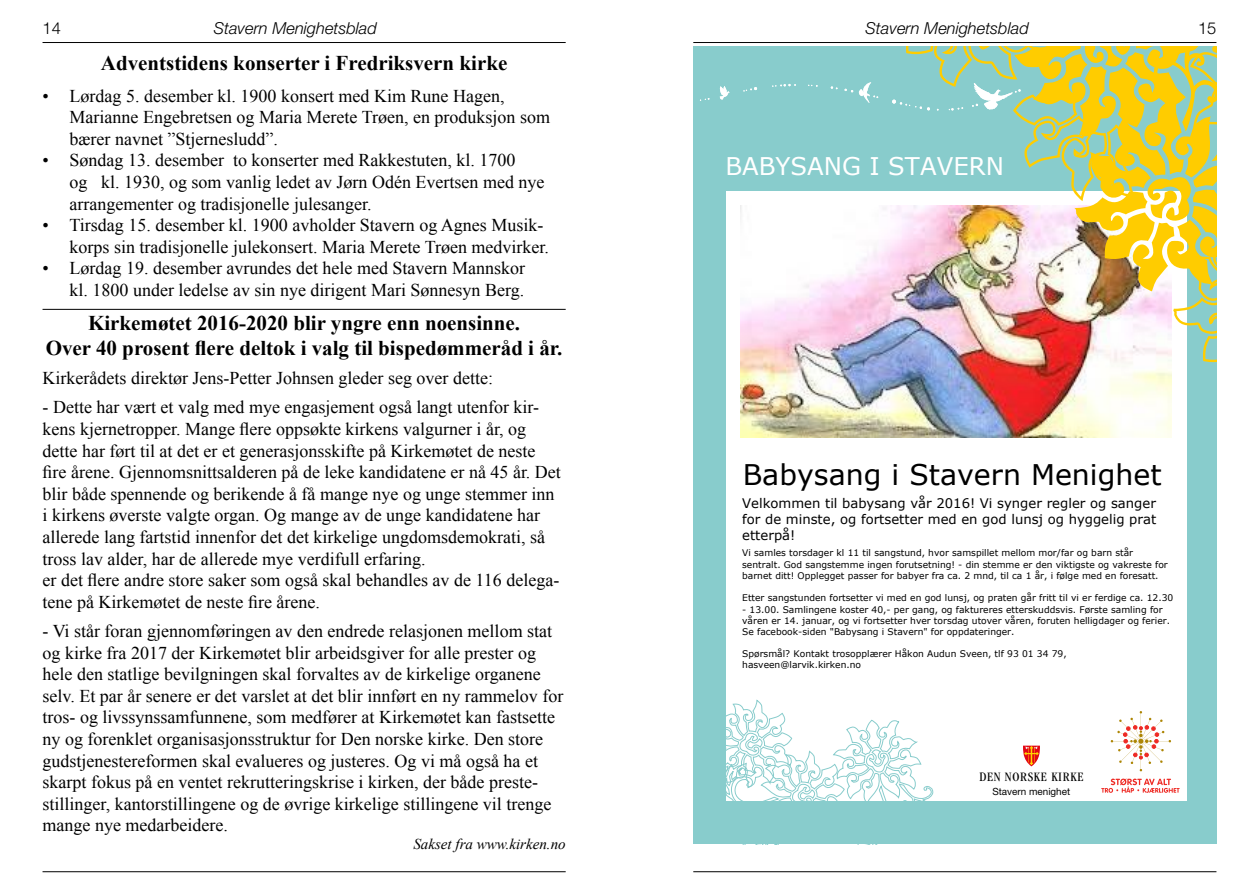
<style>
.page{position:relative;width:1259px;height:893px;background:#fff}
.page>*{position:absolute;margin:0;border:0;box-sizing:border-box;transform-origin:0 0}
.t1{font:28.5px "Verdana";color:#000}
.t2{font:24.3px "Verdana";color:#fff}
.t3{font:700 21px/25.2px "Times New Roman";color:#000;text-align:center}
.t4{font:18px/21.6px "Times New Roman";color:#000}
.t5{font:italic 300 16.5px "Helvetica Neue LT Std";color:#000}
.t6{font:300 16.5px "Helvetica Neue LT Std";color:#000}
.t7{font:italic 15px "Times New Roman";color:#000}
.t8{font:condensed 13.35px "ITC Garamond Std";letter-spacing:.05em;color:#000}
.t9{font:13.2px/16px "Verdana";color:#000;text-align:justify}
.t10{font:9.9px "Helvetica Neue";color:#000}
.t11{font:9.15px/11.1px "Verdana";color:#000}
.t12{font:6.9px "Helvetica Neue LT Std";letter-spacing:.02em;color:#000}
</style>
<div class="page">
<hr style="left:43px;top:42px;width:523px;height:1px;background:#000">
<hr style="left:693px;top:42px;width:523px;height:1px;background:#000">
<hr style="left:43px;top:871px;width:523px;height:1px;background:#000">
<hr style="left:693px;top:871px;width:523px;height:1px;background:#000">
<div style="left:693px;top:47px;width:523px;height:797px;background:#8cc"></div>
<div style="left:726px;top:191px;width:460px;height:610px;background:#fff"></div>
<svg style="left:1110px;top:711px;width:61px;height:60px"></svg>
<svg style="left:1101px;top:778px;width:78px;height:15px"></svg>
<svg style="left:1023px;top:746px;width:17px;height:20px"></svg>
<img style="left:740px;top:205px;width:431px;height:233px">
<svg style="left:772px;top:84px;width:24px;height:3px"></svg>
<svg style="left:743px;top:87px;width:14px;height:5px"></svg>
<svg style="left:844px;top:82px;width:34px;height:21px"></svg>
<svg style="left:719px;top:86px;width:10px;height:14px"></svg>
<svg style="left:726px;top:700px;width:208px;height:101px"></svg>
<img style="left:892px;top:47px;width:324px;height:315px">
<hr style="left:43px;top:309px;width:523px;height:1px;background:#000">
<p class="t6" style="left:43px;top:18px;width:20px">14</p>
<p class="t5" style="left:214px;top:18px;width:165px">Stavern Menighetsblad</p>
<p class="t5" style="left:865px;top:18px;width:165px">Stavern Menighetsblad</p>
<p class="t6" style="left:1198px;top:18px;width:20px">15</p>
<p class="t3" style="left:101px;top:49px;width:408px">Adventstidens konserter i Fredriksvern kirke</p>
<p class="t4" style="left:70px;top:84px;width:482px;text-indent:-27px">• Lørdag 5. desember kl. 1900 konsert med Kim Rune Hagen,<br>Marianne Engebretsen og Maria Merete Trøen, en produksjon som bærer navnet ”Stjernesludd”.</p>
<p class="t4" style="left:70px;top:149px;width:476px;text-indent:-27px">• Søndag 13. desember to konserter med Rakkestuten, kl. 1700<br>og kl. 1930, og som vanlig ledet av Jørn Odén Evertsen med nye arrangementer og tradisjonelle julesanger.</p>
<p class="t4" style="left:70px;top:214px;width:481px;text-indent:-27px">• Tirsdag 15. desember kl. 1900 avholder Stavern og Agnes Musik&shy;korps sin tradisjonelle julekonsert. Maria Merete Trøen medvirker.</p>
<p class="t4" style="left:43px;top:257px;width:484px;text-align:right">• Lørdag 19. desember avrundes det hele med Stavern Mannskor kl. 1800 under ledelse av sin nye dirigent Mari Sønnesyn Berg.</p>
<p class="t3" style="left:46px;top:310px;width:518px">Kirkemøtet 2016-2020 blir yngre enn noensinne.<br>Over 40 prosent flere deltok i valg til bispedømmeråd i år.</p>
<p class="t4" style="left:43px;top:367px;width:452px">Kirkerådets direktør Jens-Petter Johnsen gleder seg over dette:</p>
<p class="t4" style="left:43px;top:396px;width:520px">- Dette har vært et valg med mye engasjement også langt utenfor kir&shy;kens kjernetropper. Mange flere oppsøkte kirkens valgurner i år, og dette har ført til at det er et generasjonsskifte på Kirkemøtet de neste fire årene. Gjennomsnittsalderen på de leke kandidatene er nå 45 år. Det blir både spennende og berikende å få mange nye og unge stemmer inn i kirkens øverste valgte organ. Og mange av de unge kandidatene har allerede lang fartstid innenfor det det kirkelige ungdomsdemokrati, så tross lav alder, har de allerede mye verdifull erfaring.<br>er det flere andre store saker som også skal behandles av de 116 delega&shy;tene på Kirkemøtet de neste fire årene.</p>
<p class="t4" style="left:43px;top:620px;width:522px">- Vi står foran gjennomføringen av den endrede relasjonen mellom stat og kirke fra 2017 der Kirkemøtet blir arbeidsgiver for alle prester og hele den statlige bevilgningen skal forvaltes av de kirkelige organene selv. Et par år senere er det varslet at det blir innført en ny rammelov for tros- og livssynssamfunnene, som medfører at Kirkemøtet kan fastsette ny og forenklet organisasjonsstruktur for Den norske kirke. Den store gudstjenestereformen skal evalueres og justeres. Og vi må også ha et skarpt fokus på en ventet rekrutteringskrise i kirken, der både preste&shy;stillinger, kantorstillingene og de øvrige kirkelige stillingene vil trenge mange nye medarbeidere.</p>
<p class="t7" style="left:413px;top:834px;width:154px">Sakset fra www.kirken.no</p>
<h2 class="t2" style="left:725px;top:150px;width:280px">BABYSANG I STAVERN</h2>
<h1 class="t1" style="left:743px;top:455px;width:420px">Babysang i Stavern Menighet</h1>
<p class="t9" style="left:742px;top:495px;width:415px">Velkommen til babysang vår 2016! Vi synger regler og sanger for de minste, og fortsetter med en god lunsj og hyggelig prat etterpå!</p>
<p class="t11" style="left:742px;top:547px;width:427px;line-height:11.6px">Vi samles torsdager kl 11 til sangstund, hvor samspillet mellom mor/far og barn står sentralt. God sangstemme ingen forutsetning! - din stemme er den viktigste og vakreste for barnet ditt! Opplegget passer for babyer fra ca. 2 mnd, til ca 1 år, i følge med en foresatt.</p>
<p class="t11" style="left:742px;top:592px;width:432px">Etter sangstunden fortsetter vi med en god lunsj, og praten går fritt til vi er ferdige ca. 12.30</p>
<p class="t11" style="left:742px;top:604px;width:429px">- 13.00. Samlingene koster 40,- per gang, og faktureres etterskuddsvis. Første samling for våren er 14. januar, og vi fortsetter hver torsdag utover våren, foruten helligdager og ferier.<br>Se facebook-siden "Babysang i Stavern" for oppdateringer.</p>
<p class="t11" style="left:742px;top:648px;width:326px">Spørsmål? Kontakt trosopplærer Håkon Audun Sveen, tlf 93 01 34 79, hasveen@larvik.kirken.no</p>
<p class="t8" style="left:979px;top:770px;width:105px">DEN NORSKE KIRKE</p>
<p class="t12" style="left:974px;top:785px;width:116px">Det aktuelle menighetsråd/fellesråd</p>
<p class="t10" style="left:992px;top:785px;width:79px">Stavern menighet</p>
</div>
